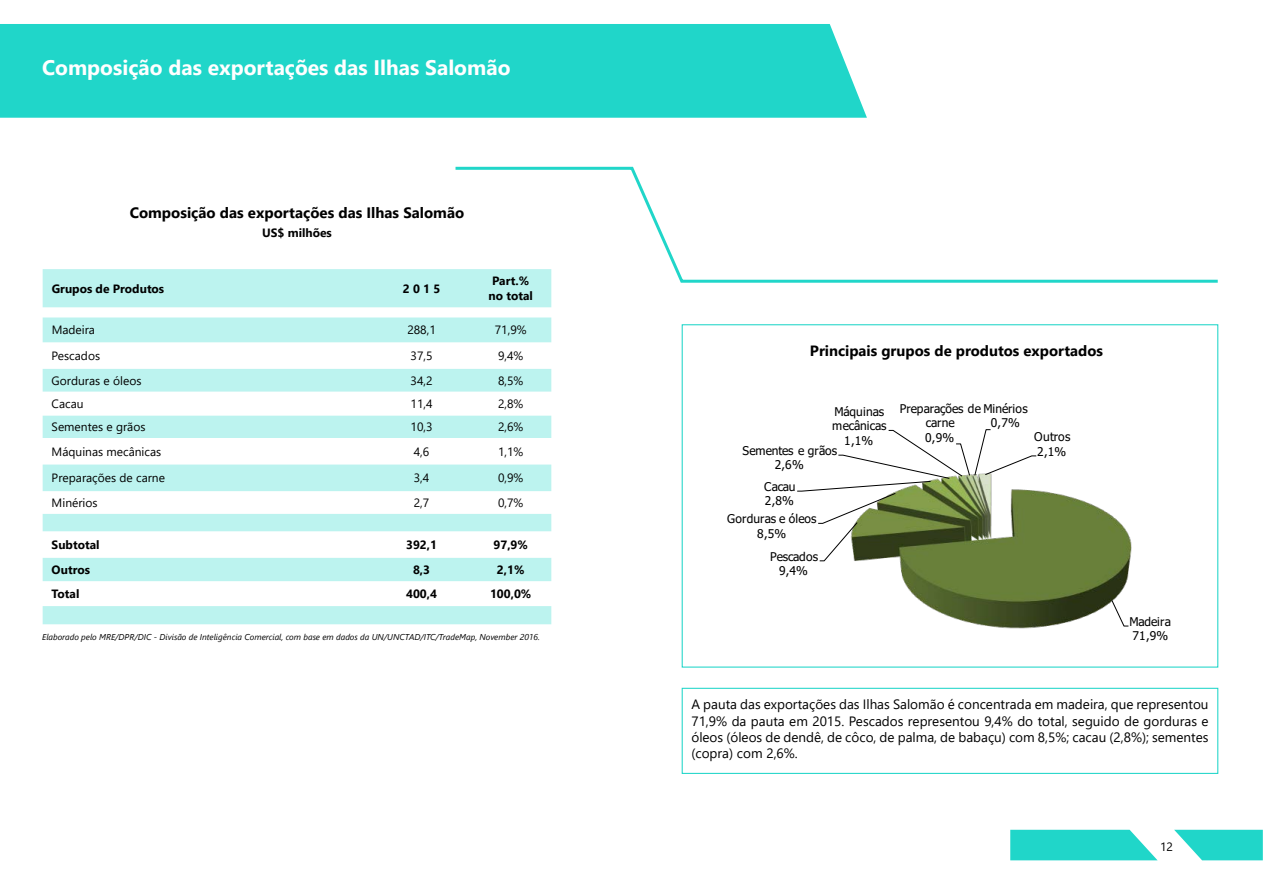
<style>
.page{position:relative;width:1263px;height:893px;background:#fff}
.page>*{position:absolute;margin:0;border:0;box-sizing:border-box;transform-origin:0 0}
.t1{font:700 21px "Segoe UI";color:#fff}
.t2{font:700 15px "Segoe UI";color:#000}
.t3{font:700 14.85px "Segoe UI";color:#000}
.t4{font:13.5px/16.2px "Segoe UI";color:#000;text-align:justify}
.t5{font:12px "Segoe UI";color:#000}
.t6{font:12px/14.2px "Tahoma";letter-spacing:.005em;color:#000}
.t7{font:700 12px/14.4px "Segoe UI";color:#000;text-align:center}
.t8{font:12px/14.5px "Tahoma";letter-spacing:-.02em;color:#000;text-align:center}
.t9{font:italic 8.55px "Segoe UI";color:#000}
</style>
<div class="page">
<div style="left:0;top:24px;width:867px;height:94px;background:#20d6c9"></div>
<svg style="left:1010px;top:830px;width:147px;height:30px;background:#34d9ce"></svg>
<svg style="left:1174px;top:830px;width:89px;height:30px"></svg>
<svg style="left:455px;top:166px;width:763px;height:118px"></svg>
<div style="left:682px;top:688px;width:536px;height:86px;border:1px solid #20d6c9"></div>
<svg style="left:455px;top:244px;width:96px;height:25px"></svg>
<svg style="left:43px;top:269px;width:508px;height:355px;fill:#bcf3ef"></svg>
<img style="left:900px;top:490px;width:232px;height:139px">
<svg style="left:1111px;top:600px;width:18px;height:27px"></svg>
<svg style="left:797px;top:429px;width:240px;height:133px"></svg>
<h1 class="t1" style="left:42px;top:51px;width:470px">Composição das exportações das Ilhas Salomão</h1>
<p class="t2" style="left:130px;top:200px;width:336px">Composição das exportações das Ilhas Salomão</p>
<p class="t7" style="left:262px;top:225px;width:71px">US$ milhões</p>
<p class="t7" style="left:52px;top:281px;width:114px">Grupos de Produtos</p>
<p class="t7" style="left:403px;top:281px;width:39px">2 0 1 5</p>
<p class="t7" style="left:488px;top:274px;width:46px">Part.% no total</p>
<p class="t5" style="left:52px;top:320px;width:45px">Madeira</p>
<p class="t5" style="left:407px;top:320px;width:30px">288,1</p>
<p class="t5" style="left:495px;top:320px;width:33px">71,9%</p>
<p class="t5" style="left:52px;top:346px;width:50px">Pescados</p>
<p class="t5" style="left:411px;top:346px;width:24px">37,5</p>
<p class="t5" style="left:498px;top:346px;width:27px">9,4%</p>
<p class="t5" style="left:52px;top:371px;width:91px">Gorduras e óleos</p>
<p class="t5" style="left:411px;top:371px;width:24px">34,2</p>
<p class="t5" style="left:498px;top:371px;width:27px">8,5%</p>
<p class="t5" style="left:52px;top:394px;width:33px">Cacau</p>
<p class="t5" style="left:411px;top:394px;width:24px">11,4</p>
<p class="t5" style="left:498px;top:394px;width:27px">2,8%</p>
<p class="t5" style="left:52px;top:417px;width:95px">Sementes e grãos</p>
<p class="t5" style="left:411px;top:417px;width:24px">10,3</p>
<p class="t5" style="left:498px;top:417px;width:27px">2,6%</p>
<p class="t5" style="left:52px;top:442px;width:111px">Máquinas mecânicas</p>
<p class="t5" style="left:414px;top:442px;width:17px">4,6</p>
<p class="t5" style="left:498px;top:442px;width:27px">1,1%</p>
<p class="t5" style="left:52px;top:468px;width:115px">Preparações de carne</p>
<p class="t5" style="left:414px;top:468px;width:17px">3,4</p>
<p class="t5" style="left:498px;top:468px;width:27px">0,9%</p>
<p class="t5" style="left:52px;top:493px;width:47px">Minérios</p>
<p class="t5" style="left:414px;top:493px;width:17px">2,7</p>
<p class="t5" style="left:498px;top:493px;width:27px">0,7%</p>
<p class="t7" style="left:52px;top:537px;width:49px">Subtotal</p>
<p class="t7" style="left:406px;top:537px;width:32px">392,1</p>
<p class="t7" style="left:493px;top:537px;width:36px">97,9%</p>
<p class="t7" style="left:52px;top:562px;width:40px">Outros</p>
<p class="t7" style="left:413px;top:562px;width:19px">8,3</p>
<p class="t7" style="left:497px;top:562px;width:29px">2,1%</p>
<p class="t7" style="left:52px;top:586px;width:29px">Total</p>
<p class="t7" style="left:406px;top:586px;width:32px">400,4</p>
<p class="t7" style="left:490px;top:586px;width:43px">100,0%</p>
<p class="t9" style="left:42px;top:630px;width:499px">Elaborado pelo MRE/DPR/DIC - Divisão de Inteligência Comercial, com base em dados da UN/UNCTAD/ITC/TradeMap, November 2016.</p>
<p class="t3" style="left:810px;top:339px;width:295px">Principais grupos de produtos exportados</p>
<p class="t8" style="left:832px;top:405px;width:56px">Máquinas mecânicas<br>1,1%</p>
<p class="t6" style="left:925px;top:402px;width:104px;text-indent:-25px">Preparações de Minérios carne<br>0,9%</p>
<p class="t6" style="left:991px;top:416px;width:30px">0,7%</p>
<p class="t6" style="left:1034px;top:431px;width:38px">Outros<br>2,1%</p>
<p class="t6" style="left:743px;top:444px;width:96px;text-align:center">Sementes e grãos<br>2,6%</p>
<p class="t6" style="left:764px;top:480px;width:33px">Cacau<br>2,8%</p>
<p class="t6" style="left:727px;top:513px;width:91px;text-align:center">Gorduras e óleos<br>8,5%</p>
<p class="t6" style="left:770px;top:550px;width:50px;text-align:center">Pescados<br>9,4%</p>
<p class="t6" style="left:1129px;top:615px;width:43px">Madeira<br>71,9%</p>
<p class="t4" style="left:691px;top:696px;width:519px">A pauta das exportações das Ilhas Salomão é concentrada em madeira, que representou 71,9% da pauta em 2015. Pescados representou 9,4% do total, seguido de gorduras e óleos (óleos de dendê, de côco, de palma, de babaçu) com 8,5%; cacau (2,8%); sementes (copra) com 2,6%.</p>
<p class="t5" style="left:1160px;top:837px;width:14px">12</p>
</div>
